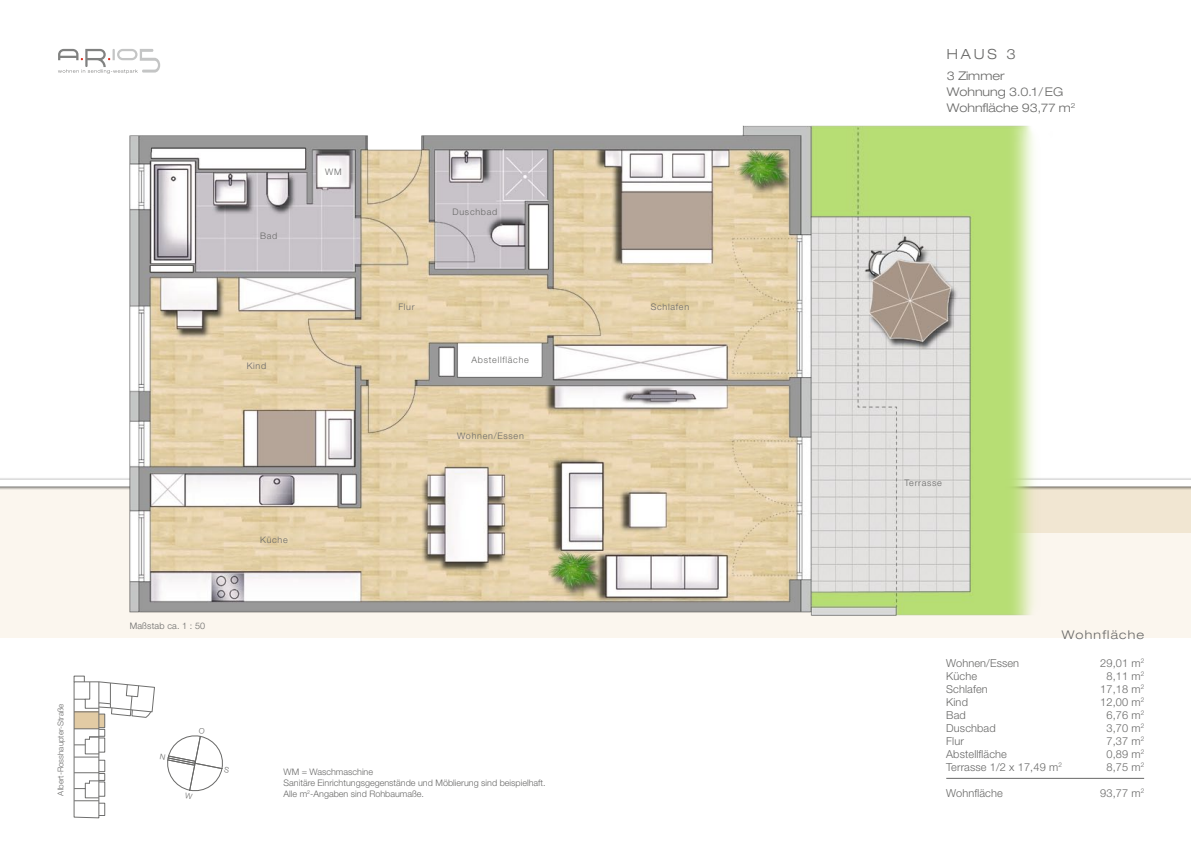
<style>
.page{position:relative;width:1191px;height:842px;background:#fff}
.page>*{position:absolute;margin:0;border:0;box-sizing:border-box;transform-origin:0 0}
.t1{font:300 expanded 14px "Helvetica Neue LT Pro";color:#686867}
.t2{font:300 expanded 12px/16px "Helvetica Neue LT Pro";color:#686867}
.t3{font:300 expanded 12px "Helvetica Neue LT Pro";letter-spacing:.1em;color:#686867}
.t4{font:300 11px "Helvetica Neue LT Pro";letter-spacing:.01em;color:#686867}
.t5{font:300 9px/11px "Helvetica Neue LT Pro";color:#686867}
.t6{font:300 9px "Helvetica Neue LT Pro";letter-spacing:.08em;color:#686867}
.t7{font:300 9px "Helvetica Neue LT Pro";letter-spacing:.02em;color:#686867}
.t8{font:300 8px "Helvetica Neue LT Pro";color:#686867}
</style>
<div class="page">
<div style="left:0;top:483px;width:1191px;height:155px;background:#fbf6ee"></div>
<div style="left:947px;top:486px;width:244px;height:47px;background:#f1e6d2"></div>
<div style="left:0;top:477px;width:1191px;height:14px;background:#000;opacity:.75"></div>
<div style="left:0;top:479px;width:1191px;height:7px;background:#fff"></div>
<svg style="left:58px;top:49px;width:102px;height:25px"></svg>
<div style="left:74px;top:676px;width:11px;height:6px;border:1px solid #6f6f6e"></div>
<hr style="left:946px;top:778px;width:198px;height:1px;background:#686867">
<img style="left:120px;top:125px;width:936px;height:491px">
<svg style="left:74px;top:681px;width:149px;height:137px"></svg>
<p class="t8" style="left:56px;top:795px;width:94px;rotate:-90deg">Albert-Rosshaupter-Straße</p>
<p class="t5" style="left:260px;top:230px;width:19px">Bad</p>
<p class="t5" style="left:325px;top:166px;width:18px">WM</p>
<p class="t5" style="left:247px;top:360px;width:21px">Kind</p>
<p class="t7" style="left:130px;top:620px;width:77px">Maßstab ca. 1 : 50</p>
<p class="t5" style="left:260px;top:534px;width:29px">Küche</p>
<p class="t5" style="left:398px;top:302px;width:18px">Flur</p>
<p class="t6" style="left:452px;top:206px;width:46px">Duschbad</p>
<p class="t6" style="left:471px;top:354px;width:59px">Abstellfläche</p>
<p class="t6" style="left:457px;top:430px;width:68px">Wohnen/Essen</p>
<p class="t5" style="left:283px;top:766px;width:264px">WM = Waschmaschine<br>Sanitäre Einrichtungsgegenstände und Möblierung sind beispielhaft.<br>Alle m<sup>2</sup>-Angaben sind Rohbaumaße.</p>
<p class="t6" style="left:651px;top:302px;width:40px">Schlafen</p>
<p class="t1" style="left:947px;top:46px;width:70px">Haus 3</p>
<p class="t2" style="left:947px;top:67px;width:130px">3 Zimmer<br>Wohnung 3.0.1 /EG<br>Wohnfläche 93,77 m<sup>2</sup></p>
<p class="t6" style="left:904px;top:477px;width:39px">Terrasse</p>
<p class="t3" style="left:1062px;top:627px;width:84px">Wohnfläche</p>
<p class="t4" style="left:946px;top:656px;width:74px">Wohnen/Essen</p>
<p class="t4" style="left:1100px;top:656px;width:46px">29,01 m<sup>2</sup></p>
<p class="t4" style="left:946px;top:669px;width:32px">Küche</p>
<p class="t4" style="left:1106px;top:669px;width:39px">8,11 m<sup>2</sup></p>
<p class="t4" style="left:946px;top:682px;width:43px">Schlafen</p>
<p class="t4" style="left:1100px;top:682px;width:46px">17,18 m<sup>2</sup></p>
<p class="t4" style="left:946px;top:695px;width:23px">Kind</p>
<p class="t4" style="left:1100px;top:695px;width:46px">12,00 m<sup>2</sup></p>
<p class="t4" style="left:946px;top:708px;width:21px">Bad</p>
<p class="t4" style="left:1106px;top:708px;width:39px">6,76 m<sup>2</sup></p>
<p class="t4" style="left:946px;top:721px;width:51px">Duschbad</p>
<p class="t4" style="left:1106px;top:721px;width:39px">3,70 m<sup>2</sup></p>
<p class="t4" style="left:946px;top:734px;width:19px">Flur</p>
<p class="t4" style="left:1106px;top:734px;width:39px">7,37 m<sup>2</sup></p>
<p class="t4" style="left:946px;top:747px;width:62px">Abstellfläche</p>
<p class="t4" style="left:1106px;top:747px;width:39px">0,89 m<sup>2</sup></p>
<p class="t4" style="left:946px;top:760px;width:117px">Terrasse 1/2 x 17,49 m<sup>2</sup></p>
<p class="t4" style="left:1106px;top:760px;width:39px">8,75 m<sup>2</sup></p>
<p class="t4" style="left:946px;top:786px;width:58px">Wohnfläche</p>
<p class="t4" style="left:1100px;top:786px;width:46px">93,77 m<sup>2</sup></p>
</div>
